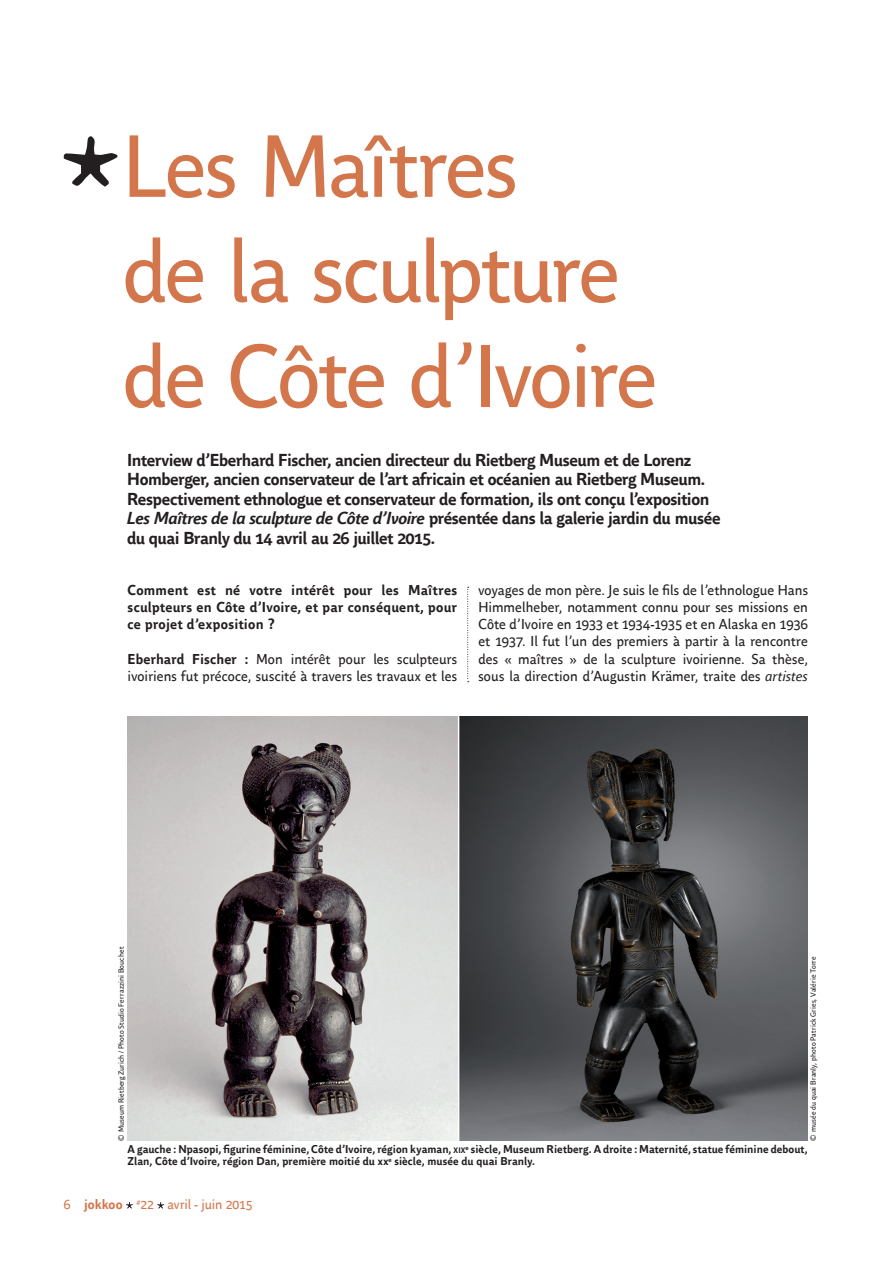
<style>
.page{position:relative;width:893px;height:1263px;background:#fff}
.page>*{position:absolute;margin:0;border:0;box-sizing:border-box;transform-origin:0 0}
.t1{font:87px/105px "Parisine Office";letter-spacing:-.025em;color:#d4764c}
.t2{font:700 17.25px/19.5px "Parisine Office";letter-spacing:-.025em;color:#231f20}
.t3{font:14.25px/17.2px "Parisine Office";letter-spacing:.01em;color:#231f20}
.t4{font:700 14.25px/17.2px "Parisine Office";letter-spacing:.02em;color:#231f20;text-align:justify}
.t5{font:13.5px "Parisine Office";letter-spacing:-.005em;color:#d4764c}
.t6{font:700 11.25px/12px "Parisine Office";letter-spacing:.005em;color:#231f20}
.t7{font:7.5px "Parisine Office";letter-spacing:.015em;color:#231f20}
.s1{font-style:italic}
.s2{font-weight:700}
.s3{font-size:7.8px}
</style>
<div class="page">
<svg style="left:467px;top:587px;width:2px;height:95px"></svg>
<svg style="left:126px;top:1202px;width:7px;height:6px"></svg>
<svg style="left:157px;top:1202px;width:7px;height:6px"></svg>
<svg style="left:64px;top:136px;width:53px;height:51px"></svg>
<img style="left:128px;top:716px;width:680px;height:424px">
<hr style="left:456px;top:750px;width:2px;height:386px;background:#fff">
<hr style="left:458px;top:716px;width:1px;height:428px;background:#fff">
<h1 class="t1" style="left:123px;top:110px;width:536px">Les Maîtres<br>de la sculpture de Côte d’Ivoire</h1>
<p class="t2" style="left:127px;top:449px;width:595px">Interview d’Eberhard Fischer, ancien directeur du Rietberg Museum et de Lorenz Homberger, ancien conservateur de l’art africain et océanien au Rietberg Museum.<br>Respectivement ethnologue et conservateur de formation, ils ont conçu l’exposition <span class="s1">Les Maîtres de la sculpture de Côte d’Ivoire</span> présentée dans la galerie jardin du musée du quai Branly du 14 avril au 26 juillet 2015.</p>
<p class="t4" style="left:128px;top:580px;width:331px">Comment est né votre intérêt pour les Maîtres sculpteurs en Côte d’Ivoire, et par conséquent, pour ce projet d’exposition ?</p>
<p class="t3" style="left:128px;top:649px;width:331px"><span class="s2">Eberhard Fischer :</span> Mon intérêt pour les sculpteurs ivoiriens fut précoce, suscité à travers les travaux et les</p>
<p class="t3" style="left:478px;top:580px;width:331px;text-align:justify">voyages de mon père. Je suis le fils de l’ethnologue Hans Himmelheber, notamment connu pour ses missions en Côte d’Ivoire en 1933 et 1934-1935 et en Alaska en 1936 et 1937. Il fut l’un des premiers à partir à la rencontre des « maîtres » de la sculpture ivoirienne. Sa thèse, sous la direction d’Augustin Krämer, traite des <span class="s1">artistes</span></p>
<p class="t7" style="left:116px;top:1140px;width:195px;rotate:-90deg">© Museum Rietberg Zurich / Photo Studio Ferrazzini Bouchet</p>
<p class="t7" style="left:808px;top:1140px;width:186px;rotate:-90deg">© musée du quai Branly, photo Patrick Gries, Valérie Torre</p>
<p class="t6" style="left:128px;top:1143px;width:681px">A gauche : Npasopi, figurine féminine, Côte d’Ivoire, région kyaman, <span class="s3">xix</span><sup>e</sup> siècle, Museum Rietberg. A droite : Maternité, statue féminine debout,<br>Zlan, Côte d’Ivoire, région Dan, première moitié du xx<sup>e</sup> siècle, musée du quai Branly.</p>
<p class="t5" style="left:64px;top:1195px;width:190px">6 <span class="s2">jokkoo</span> <sup>#</sup>22 avril - juin 2015</p>
</div>
